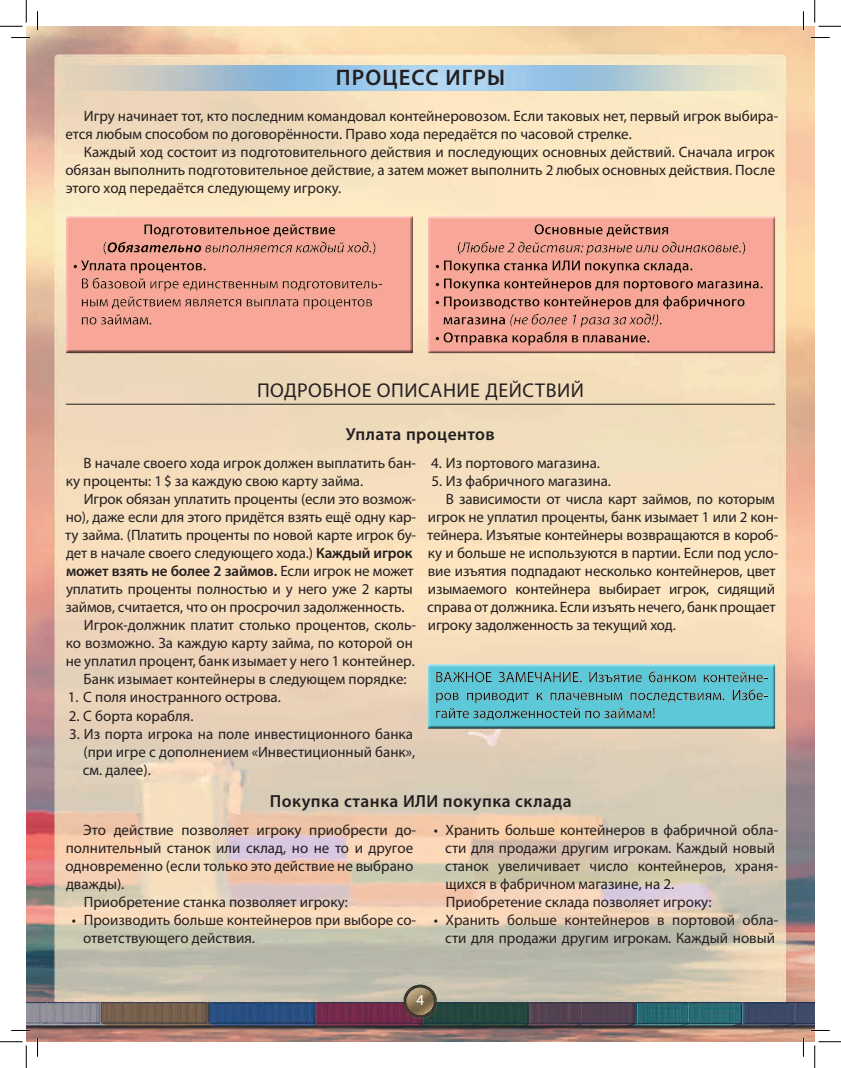
<style>
.page{position:relative;width:841px;height:1068px;background:#fff}
.page>*{position:absolute;margin:0;border:0;box-sizing:border-box;transform-origin:0 0}
.t1{font:600 22.5px "Myriad Pro";letter-spacing:.05em;color:#231f20}
.t2{font:20px "Myriad Pro";letter-spacing:.025em;color:#231f20}
.t3{font:600 17.5px "Myriad Pro";letter-spacing:.025em;color:#231f20}
.t4{font:15px/18px "Myriad Pro";color:#231f20}
.t5{font:600 15px "Myriad Pro";letter-spacing:-.01em;color:#231f20}
.t6{font:15px "Myriad Pro";color:#fff}
.s1{font-weight:600}
.s2{font-weight:400}
</style>
<div class="page">
<img style="left:26px;top:26px;width:788px;height:1015px">
<img style="left:66px;top:66px;width:709px;height:24px">
<hr style="left:66px;top:404px;width:709px;height:1px;background:#231f20">
<div style="left:64px;top:215px;width:351px;height:138px;background:#231f20;opacity:.75"></div>
<div style="left:425px;top:214px;width:353px;height:139px;background:#231f20;opacity:.75"></div>
<div style="left:426px;top:661px;width:352px;height:67px;background:#231f20;opacity:.75"></div>
<svg style="left:11px;top:37px;width:19px;height:1px"></svg>
<svg style="left:810px;top:37px;width:19px;height:1px"></svg>
<svg style="left:37px;top:11px;width:1px;height:19px"></svg>
<svg style="left:37px;top:1037px;width:1px;height:19px"></svg>
<svg style="left:802px;top:11px;width:2px;height:19px"></svg>
<svg style="left:802px;top:1037px;width:2px;height:19px"></svg>
<svg style="left:0;top:0;width:27px;height:27px"></svg>
<svg style="left:0;top:1041px;width:27px;height:26px"></svg>
<svg style="left:814px;top:0;width:26px;height:27px"></svg>
<svg style="left:814px;top:1041px;width:26px;height:26px"></svg>
<h1 class="t1" style="left:336px;top:63px;width:171px">ПРОЦЕСС ИГРЫ</h1>
<p class="t4" style="left:65px;top:107px;width:714px;text-indent:18px">Игру начинает тот, кто последним командовал контейнеровозом. Если таковых нет, первый игрок выбира&shy;ется любым способом по договорённости. Право хода передаётся по часовой стрелке.</p>
<p class="t4" style="left:65px;top:143px;width:711px;text-align:justify;text-indent:18px">Каждый ход состоит из подготовительного действия и последующих основных действий. Сначала игрок обязан выполнить подготовительное действие, а затем может выполнить 2 любых основных действия. После этого ход передаётся следующему игроку.</p>
<h2 class="t2" style="left:257px;top:377px;width:328px">ПОДРОБНОЕ ОПИСАНИЕ ДЕЙСТВИЙ</h2>
<p class="t3" style="left:346px;top:422px;width:150px">Уплата процентов</p>
<p class="t4" style="left:66px;top:454px;width:352px;text-indent:18px">В начале своего хода игрок должен выплатить бан&shy;ку проценты: 1$ за каждую свою карту займа.</p>
<p class="t4" style="left:84px;top:490px;width:334px">Игрок обязан уплатить проценты (если это возмож-</p>
<p class="t4" style="left:66px;top:508px;width:352px">но), даже если для этого придётся взять ещё одну кар-</p>
<p class="t4" style="left:65px;top:526px;width:352px">ту займа. (Платить проценты по новой карте игрок бу-</p>
<p class="t4" style="left:66px;top:544px;width:348px">дет в начале своего следующего хода.) <span class="s1">Каждый игрок</span></p>
<p class="t5" style="left:66px;top:561px;width:349px">может взять не более 2 займов. <span class="s2">Если игрок не может</span></p>
<p class="t4" style="left:66px;top:580px;width:348px">уплатить проценты полностью и у него уже 2 карты</p>
<p class="t4" style="left:65px;top:598px;width:340px">займов, считается, что он просрочил задолженность.</p>
<p class="t4" style="left:84px;top:616px;width:334px">Игрок-должник платит столько процентов, сколь-</p>
<p class="t4" style="left:66px;top:634px;width:348px">ко возможно. За каждую карту займа, по которой он</p>
<p class="t4" style="left:66px;top:652px;width:350px">не уплатил процент, банк изымает у него 1 контейнер.</p>
<p class="t4" style="left:84px;top:670px;width:324px">Банк изымает контейнеры в следующем порядке:</p>
<p class="t4" style="left:68px;top:688px;width:214px">1. С поля иностранного острова.</p>
<p class="t4" style="left:69px;top:706px;width:126px">2. С борта корабля.</p>
<p class="t4" style="left:83px;top:724px;width:334px;text-indent:-14px">3. Из порта игрока на поле инвестиционного банка (при игре с дополнением «Инвестиционный банк», см. далее).</p>
<p class="t4" style="left:431px;top:454px;width:170px">4. Из портового магазина.</p>
<p class="t4" style="left:431px;top:472px;width:181px">5. Из фабричного магазина.</p>
<p class="t4" style="left:445px;top:490px;width:330px">В зависимости от числа карт займов, по которым</p>
<p class="t4" style="left:428px;top:508px;width:352px">игрок не уплатил проценты, банк изымает 1 или 2 кон-</p>
<p class="t4" style="left:427px;top:526px;width:352px">тейнера. Изъятые контейнеры возвращаются в короб-</p>
<p class="t4" style="left:428px;top:544px;width:352px">ку и больше не используются в партии. Если под усло-</p>
<p class="t4" style="left:428px;top:562px;width:349px">вие изъятия подпадают несколько контейнеров, цвет</p>
<p class="t4" style="left:428px;top:580px;width:348px">изымаемого контейнера выбирает игрок, сидящий</p>
<p class="t4" style="left:427px;top:598px;width:350px">справа от должника. Если изъять нечего, банк прощает</p>
<p class="t4" style="left:428px;top:616px;width:249px">игроку задолженность за текущий ход.</p>
<p class="t3" style="left:270px;top:789px;width:303px">Покупка станка ИЛИ покупка склада</p>
<p class="t4" style="left:83px;top:820px;width:334px">Это действие позволяет игроку приобрести до-</p>
<p class="t4" style="left:66px;top:838px;width:349px">полнительный станок или склад, но не то и другое</p>
<p class="t4" style="left:65px;top:856px;width:349px">одновременно (если только это действие не выбрано</p>
<p class="t4" style="left:66px;top:874px;width:60px">дважды).</p>
<p class="t4" style="left:84px;top:892px;width:265px">Приобретение станка позволяет игроку:</p>
<p class="t4" style="left:83px;top:910px;width:334px;text-indent:-11px">• Производить больше контейнеров при выборе со&shy;ответствующего действия.</p>
<p class="t4" style="left:445px;top:820px;width:335px;text-indent:-11px">• Хранить больше контейнеров в фабричной обла&shy;сти для продажи другим игрокам. Каждый новый станок увеличивает число контейнеров, храня&shy;щихся в фабричном магазине, на 2.<br>Приобретение склада позволяет игроку:</p>
<p class="t4" style="left:434px;top:910px;width:346px;text-align:center">• Хранить больше контейнеров в портовой обла&shy;сти для продажи другим игрокам. Каждый новый</p>
<p class="t6" style="left:416px;top:990px;width:9px">4</p>
</div>
